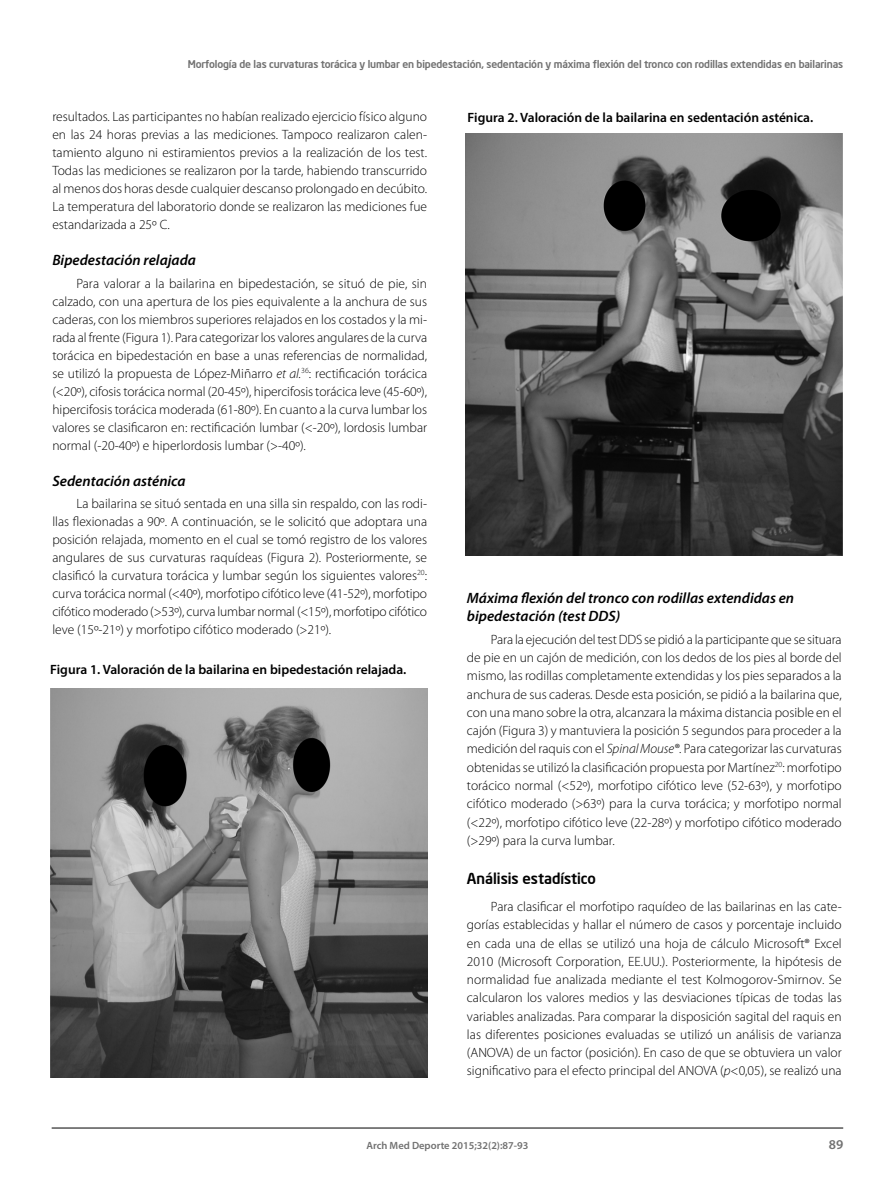
<style>
.page{position:relative;width:895px;height:1192px;background:#fff}
.page>*{position:absolute;margin:0;border:0;box-sizing:border-box;transform-origin:0 0}
.t1{font:italic 600 15px/18px "Myriad Pro";color:#000}
.t2{font:500 15px "Neo Sans Intel";color:#000}
.t3{font:300 13.5px/18px "Myriad Pro";color:#000;text-align:justify}
.t4{font:600 13.5px "Myriad Pro";color:#000}
.t5{font:600 13.5px "Myriad Pro";color:#717171}
.t6{font:500 10.5px "Neo Sans Intel";letter-spacing:-.01em;color:#717171}
.t7{font:600 10.5px "Myriad Pro";color:#717171}
.s1{font-style:italic}
</style>
<div class="page">
<hr style="left:52px;top:1128px;width:790px;height:1px;background:#000">
<img style="left:51px;top:688px;width:376px;height:390px">
<img style="left:465px;top:134px;width:376px;height:422px">
<p class="t6" style="left:188px;top:57px;width:656px">Morfología de las curvaturas torácica y lumbar en bipedestación, sedentación y máxima flexión del tronco con rodillas extendidas en bailarinas</p>
<p class="t3" style="left:52px;top:109px;width:376px">resultados. Las participantes no habían realizado ejercicio físico alguno en las 24 horas previas a las mediciones. Tampoco realizaron calen&shy;tamiento alguno ni estiramientos previos a la realización de los test.<br>Todas las mediciones se realizaron por la tarde, habiendo transcurrido al menos dos horas desde cualquier descanso prolongado en decúbito.<br>La temperatura del laboratorio donde se realizaron las mediciones fue estandarizada a 25º C.</p>
<p class="t1" style="left:52px;top:252px;width:145px">Bipedestación relajada</p>
<p class="t3" style="left:52px;top:275px;width:376px;text-indent:24px">Para valorar a la bailarina en bipedestación, se situó de pie, sin calzado, con una apertura de los pies equivalente a la anchura de sus caderas, con los miembros superiores relajados en los costados y la mi&shy;rada al frente (Figura 1). Para categorizar los valores angulares de la curva torácica en bipedestación en base a unas referencias de normalidad, se utilizó la propuesta de López-Miñarro <span class="s1">et al.</span><sup>36</sup>: rectificación torácica (&lt;20º), cifosis torácica normal (20-45º), hipercifosis torácica leve (45-60º), hipercifosis torácica moderada (61-80º). En cuanto a la curva lumbar los valores se clasificaron en: rectificación lumbar (&lt;-20º), lordosis lumbar normal (-20-40º) e hiperlordosis lumbar (&gt;-40º).</p>
<p class="t1" style="left:52px;top:473px;width:135px">Sedentación asténica</p>
<p class="t3" style="left:52px;top:495px;width:376px;text-indent:24px">La bailarina se situó sentada en una silla sin respaldo, con las rodi&shy;llas flexionadas a 90º. A continuación, se le solicitó que adoptara una posición relajada, momento en el cual se tomó registro de los valores angulares de sus curvaturas raquídeas (Figura 2). Posteriormente, se clasificó la curvatura torácica y lumbar según los siguientes valores<sup>20</sup>: curva torácica normal (&lt;40º), morfotipo cifótico leve (41-52º), morfotipo cifótico moderado (&gt;53º), curva lumbar normal (&lt;15º), morfotipo cifótico leve (15º-21º) y morfotipo cifótico moderado (&gt;21º).</p>
<p class="t4" style="left:50px;top:664px;width:357px">Figura 1. Valoración de la bailarina en bipedestación relajada.</p>
<p class="t4" style="left:467px;top:112px;width:347px">Figura 2. Valoración de la bailarina en sedentación asténica.</p>
<p class="t1" style="left:467px;top:590px;width:328px">Máxima flexión del tronco con rodillas extendidas en bipedestación (test DDS)</p>
<p class="t3" style="left:467px;top:631px;width:376px;text-indent:24px">Para la ejecución del test DDS se pidió a la participante que se situara de pie en un cajón de medición, con los dedos de los pies al borde del mismo, las rodillas completamente extendidas y los pies separados a la anchura de sus caderas. Desde esta posición, se pidió a la bailarina que, con una mano sobre la otra, alcanzara la máxima distancia posible en el cajón (Figura 3) y mantuviera la posición 5 segundos para proceder a la medición del raquis con el <span class="s1">Spinal Mouse®.</span> Para categorizar las curvaturas obtenidas se utilizó la clasificación propuesta por Martínez<sup>20</sup>: morfotipo torácico normal (&lt;52º), morfotipo cifótico leve (52-63º), y morfotipo cifótico moderado (&gt;63º) para la curva torácica; y morfotipo normal (&lt;22º), morfotipo cifótico leve (22-28º) y morfotipo cifótico moderado (&gt;29º) para la curva lumbar.</p>
<p class="t2" style="left:467px;top:868px;width:130px">Análisis estadístico</p>
<p class="t3" style="left:467px;top:898px;width:376px;text-indent:24px">Para clasificar el morfotipo raquídeo de las bailarinas en las cate&shy;gorías establecidas y hallar el número de casos y porcentaje incluido en cada una de ellas se utilizó una hoja de cálculo Microsoft® Excel 2010 (Microsoft Corporation, EE.UU.). Posteriormente, la hipótesis de normalidad fue analizada mediante el test Kolmogorov-Smirnov. Se calcularon los valores medios y las desviaciones típicas de todas las variables analizadas. Para comparar la disposición sagital del raquis en las diferentes posiciones evaluadas se utilizó un análisis de varianza (ANOVA) de un factor (posición). En caso de que se obtuviera un valor significativo para el efecto principal del ANOVA (<span class="s1">p</span>&lt;0,05), se realizó una</p>
<p class="t7" style="left:366px;top:1142px;width:163px">Arch Med Deporte 2015;32(2):87-93</p>
<p class="t5" style="left:828px;top:1139px;width:16px">89</p>
</div>
